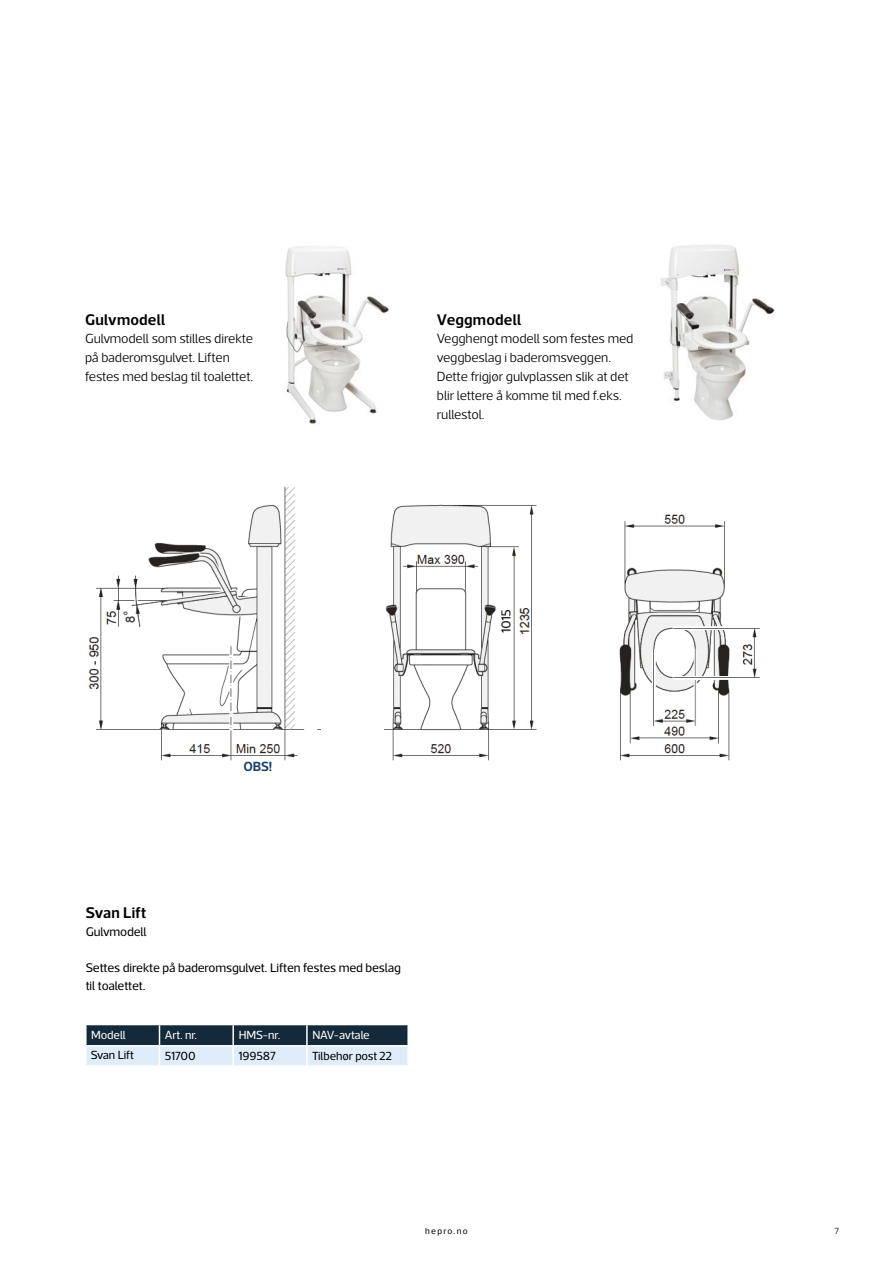
<style>
.page{position:relative;width:893px;height:1263px;background:#fff}
.page>*{position:absolute;margin:0;border:0;box-sizing:border-box;transform-origin:0 0}
.t1{font:600 15.75px "Acto";letter-spacing:.01em;color:#000}
.t2{font:300 13.5px/18.9px "Acto";letter-spacing:-.01em;color:#000}
.t3{font:600 13.5px "Acto";color:#174066}
.t4{font:12.75px/18px "Acto";letter-spacing:-.01em;color:#000}
.t5{font:12px "Acto";letter-spacing:-.01em;color:#000}
.t6{font:12px "Acto";letter-spacing:-.01em;color:#fff}
.t7{font:9px "Acto";letter-spacing:.13em;color:#000}
.t8{font:300 9px "Acto";color:#000}
</style>
<div class="page">
<img style="left:660px;top:245px;width:115px;height:176px">
<img style="left:285px;top:246px;width:104px;height:178px">
<img style="left:619px;top:514px;width:141px;height:247px">
<img style="left:385px;top:504px;width:152px;height:257px">
<img style="left:88px;top:486px;width:232px;height:275px">
<svg style="left:85px;top:1024px;width:324px;height:41px;background:#82929f"></svg>
<p class="t1" style="left:85px;top:310px;width:82px">Gulvmodell</p>
<p class="t2" style="left:85px;top:329px;width:170px">Gulvmodell som stilles direkte på baderomsgulvet. Liften festes med beslag til toalettet.</p>
<p class="t1" style="left:437px;top:310px;width:86px">Veggmodell</p>
<p class="t2" style="left:437px;top:329px;width:198px">Vegghengt modell som festes med veggbeslag i baderomsveggen.<br>Dette frigjør gulvplassen slik at det blir lettere å komme til med f.eks. rullestol.</p>
<p class="t3" style="left:244px;top:758px;width:30px">OBS!</p>
<p class="t1" style="left:86px;top:903px;width:62px">Svan Lift</p>
<p class="t4" style="left:86px;top:922px;width:62px">Gulvmodell</p>
<p class="t4" style="left:86px;top:958px;width:317px">Settes direkte på baderomsgulvet. Liften festes med beslag til toalettet.</p>
<p class="t6" style="left:91px;top:1028px;width:36px">Modell</p>
<p class="t6" style="left:165px;top:1028px;width:34px">Art. nr.</p>
<p class="t6" style="left:239px;top:1028px;width:43px">HMS-nr.</p>
<p class="t6" style="left:312px;top:1028px;width:59px">NAV-avtale</p>
<p class="t5" style="left:91px;top:1048px;width:44px">Svan Lift</p>
<p class="t5" style="left:165px;top:1049px;width:33px">51700</p>
<p class="t5" style="left:238px;top:1049px;width:39px">199587</p>
<p class="t5" style="left:312px;top:1049px;width:81px">Tilbehør post 22</p>
<p class="t7" style="left:425px;top:1226px;width:44px">hepro.no</p>
<p class="t8" style="left:834px;top:1225px;width:7px">7</p>
</div>
